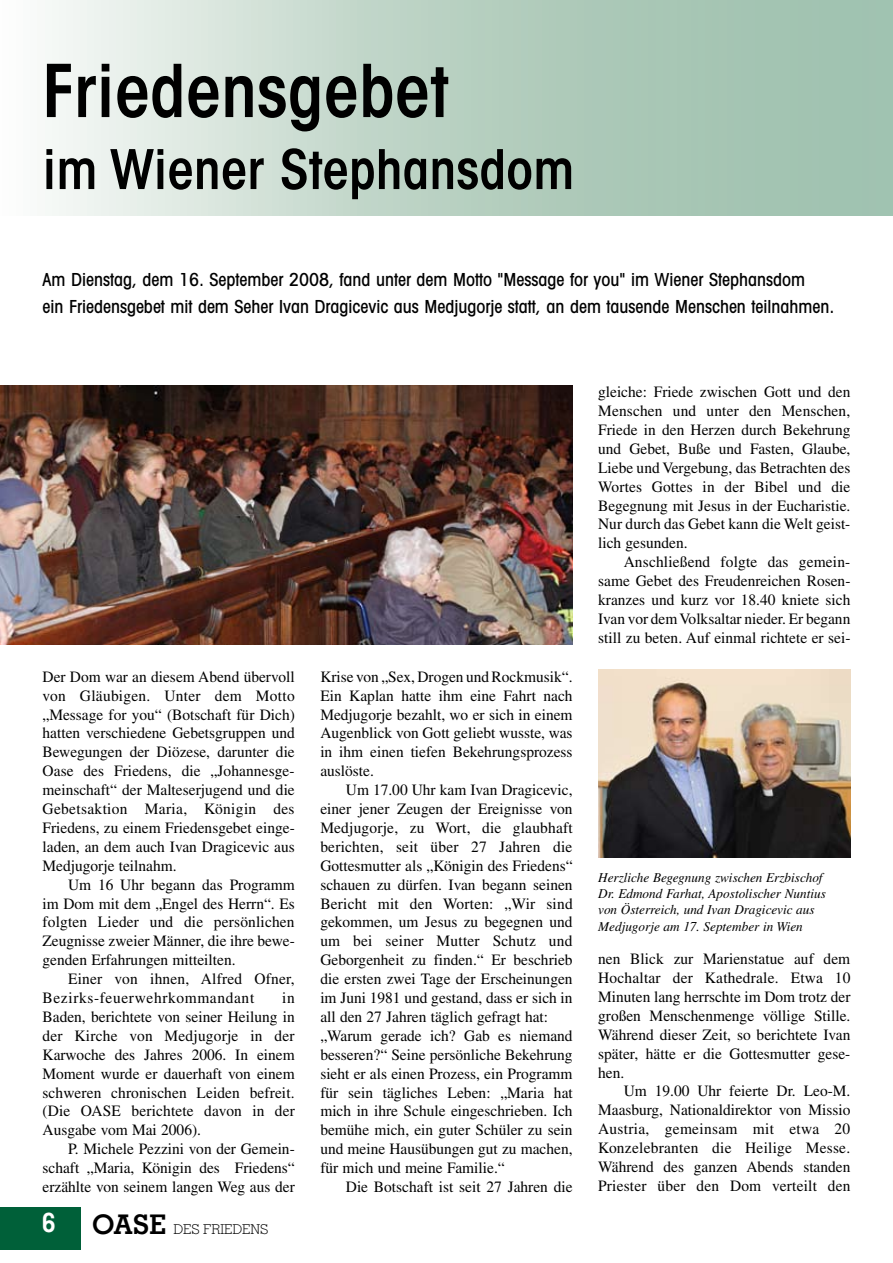
<style>
.page{position:relative;width:893px;height:1263px;background:#fff}
.page>*{position:absolute;margin:0;border:0;box-sizing:border-box;transform-origin:0 0}
.t1{font:600 condensed 72px "ITC Avant Garde Std";color:#000}
.t2{font:600 condensed 54px "ITC Avant Garde Std";color:#000}
.t3{font:700 27px "Memphis LT Std";color:#fff}
.t4{font:500 condensed 18px/27px "Avant Garde";color:#000}
.t5{font:15.75px/18.9px "Times LT Std";color:#000;text-align:justify}
.t6{font:15.75px/18.9px "Times LT Std";letter-spacing:.04em;color:#000}
.t7{font:italic 13.5px/16.2px "Times LT Std";color:#000}
.t8{font:300 13.5px "Memphis LT Std";color:#000}
.s1{font-weight:700;font-size:27px}
</style>
<div class="page">
<div style="left:0;top:1208px;width:80px;height:42px;background:#006039"></div>
<div style="left:0;top:0;width:893px;height:215px;background:linear-gradient(to right,#f1f5f1,#91b8a3)"></div>
<img style="left:0;top:386px;width:573px;height:258px">
<img style="left:598px;top:670px;width:252px;height:187px">
<h1 class="t1" style="left:43px;top:46px;width:408px">Friedensgebet</h1>
<h2 class="t2" style="left:42px;top:136px;width:534px">im Wiener Stephansdom</h2>
<p class="t4" style="left:43px;top:265px;width:793px">Am Dienstag, dem 16. September 2008, fand unter dem Motto "Message for you" im Wiener Stephansdom<br>ein Friedensgebet mit dem Seher Ivan Dragicevic aus Medjugorje statt, an dem tausende Menschen teilnahmen.</p>
<p class="t5" style="left:43px;top:667px;width:254px">Der Dom war an diesem Abend übervoll von Gläubigen. Unter dem Motto „Message for you“ (Botschaft für Dich) hatten verschiedene Gebetsgruppen und Bewegungen der Diözese, darunter die Oase des Friedens, die „Johannesge&shy;meinschaft“ der Malteserjugend und die Gebetsaktion Maria, Königin des Friedens, zu einem Friedensgebet einge&shy;laden, an dem auch Ivan Dragicevic aus Medjugorje teilnahm.</p>
<p class="t5" style="left:43px;top:875px;width:254px;text-indent:26px">Um 16 Uhr begann das Programm im Dom mit dem „Engel des Herrn“. Es folgten Lieder und die persönlichen Zeugnisse zweier Männer, die ihre bewe&shy;genden Erfahrungen mitteilten.</p>
<p class="t6" style="left:43px;top:969px;width:254px;text-indent:26px">Einer von ihnen, Alfred Ofner,<br>Bezirks-feuerwehrkommandant</p>
<p class="t5" style="left:43px;top:988px;width:254px;text-indent:240px">in Baden, berichtete von seiner Heilung in der Kirche von Medjugorje in der Karwoche des Jahres 2006. In einem Moment wurde er dauerhaft von einem schweren chronischen Leiden befreit. (Die OASE berichtete davon in der Ausgabe vom Mai 2006).</p>
<p class="t5" style="left:43px;top:1139px;width:254px;text-indent:26px">P. Michele Pezzini von der Gemein&shy;schaft „Maria, Königin des Friedens“ erzählte von seinem langen Weg aus der</p>
<h3 class="t3" style="left:42px;top:1205px;width:15px">6</h3>
<p class="t8" style="left:92px;top:1221px;width:178px"><span class="s1">OASE</span> DES FRIEDENS</p>
<p class="t5" style="left:320px;top:667px;width:254px">Krise von „Sex, Drogen und Rockmusik“.<br>Ein Kaplan hatte ihm eine Fahrt nach Medjugorje bezahlt, wo er sich in einem Augenblick von Gott geliebt wusste, was in ihm einen tiefen Bekehrungsprozess auslöste.</p>
<p class="t5" style="left:320px;top:780px;width:254px;text-align:left;text-indent:26px">Um 17.00 Uhr kam Ivan Dragicevic, einer jener Zeugen der Ereignisse von Medjugorje, zu Wort, die glaubhaft berichten, seit über 27 Jahren die Gottesmutter als „Königin des Friedens“ schauen zu dürfen. Ivan begann seinen Bericht mit den Worten: „Wir sind gekommen, um Jesus zu begegnen und um bei seiner Mutter Schutz und Geborgenheit zu finden.“ Er beschrieb die ersten zwei Tage der Erscheinungen im Juni 1981 und gestand, dass er sich in all den 27 Jahren täglich gefragt hat: „Warum gerade ich? Gab es niemand besseren?“ Seine persönliche Bekehrung sieht er als einen Prozess, ein Programm für sein tägliches Leben: „Maria hat mich in ihre Schule eingeschrieben. Ich bemühe mich, ein guter Schüler zu sein und meine Hausübungen gut zu machen, für mich und meine Familie.“</p>
<p class="t5" style="left:346px;top:1177px;width:228px">Die Botschaft ist seit 27 Jahren die</p>
<p class="t5" style="left:598px;top:382px;width:254px">gleiche: Friede zwischen Gott und den Menschen und unter den Menschen, Friede in den Herzen durch Bekehrung und Gebet, Buße und Fasten, Glaube, Liebe und Vergebung, das Betrachten des Wortes Gottes in der Bibel und die Begegnung mit Jesus in der Eucharistie.<br>Nur durch das Gebet kann die Welt geist&shy;lich gesunden.</p>
<p class="t5" style="left:598px;top:552px;width:254px;text-indent:26px">Anschließend folgte das gemein&shy;same Gebet des Freudenreichen Rosen&shy;kranzes und kurz vor 18.40 kniete sich Ivan vor dem Volksaltar nieder. Er begann still zu beten. Auf einmal richtete er sei-</p>
<p class="t7" style="left:598px;top:869px;width:229px">Herzliche Begegnung zwischen Erzbischof Dr. Edmond Farhat, Apostolischer Nuntius von Österreich, und Ivan Dragicevic aus Medjugorje am 17. September in Wien</p>
<p class="t5" style="left:598px;top:949px;width:254px">nen Blick zur Marienstatue auf dem Hochaltar der Kathedrale. Etwa 10<br>Minuten lang herrschte im Dom trotz der großen Menschenmenge völlige Stille.<br>Während dieser Zeit, so berichtete Ivan später, hätte er die Gottesmutter gese&shy;hen.</p>
<p class="t5" style="left:598px;top:1082px;width:254px;text-indent:26px">Um 19.00 Uhr feierte Dr. Leo-M.<br>Maasburg, Nationaldirektor von Missio Austria, gemeinsam mit etwa 20<br>Konzelebranten die Heilige Messe.<br>Während des ganzen Abends standen Priester über den Dom verteilt den</p>
</div>
